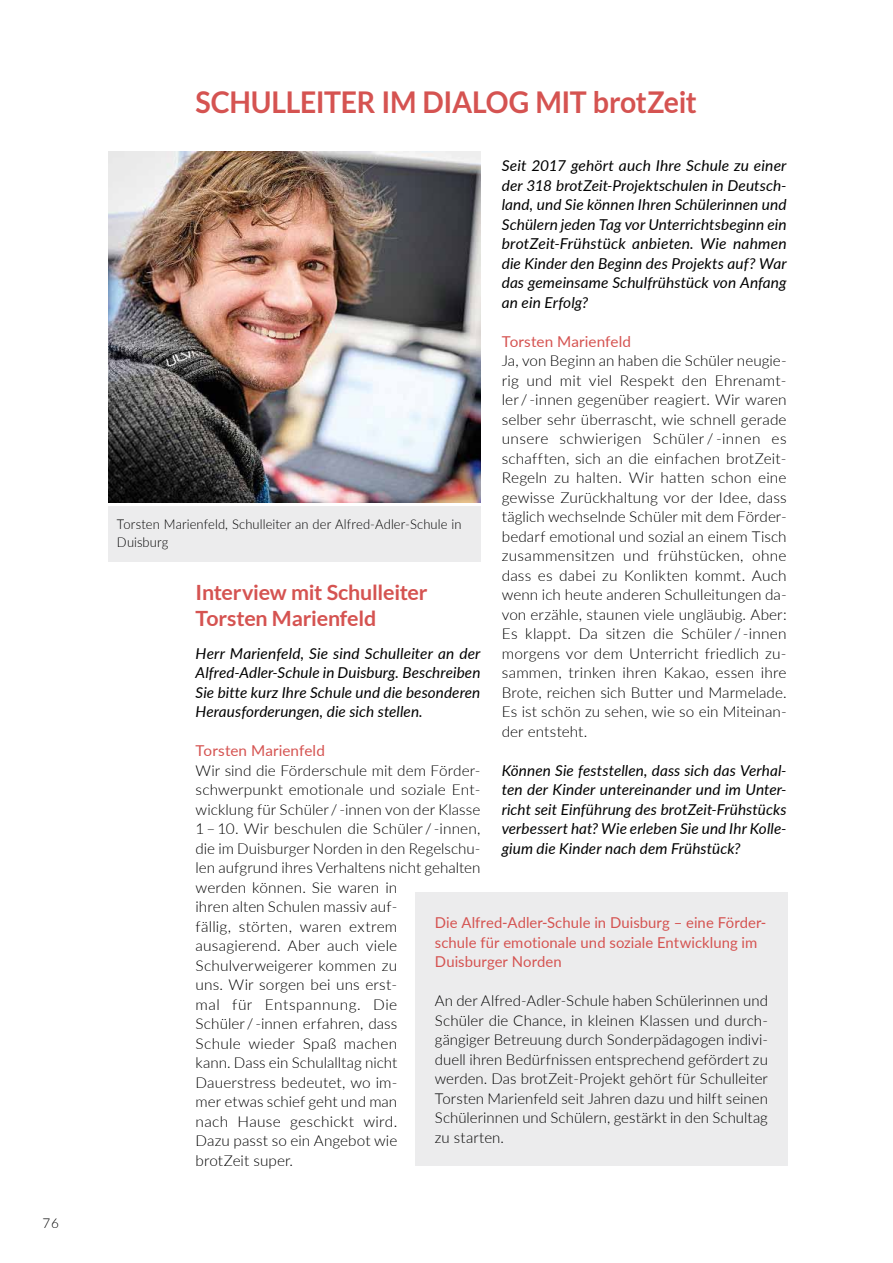
<style>
.page{position:relative;width:893px;height:1263px;background:#fff}
.page>*{position:absolute;margin:0;border:0;box-sizing:border-box;transform-origin:0 0}
.t1{font:700 30px "Lato";letter-spacing:-.015em;color:#d55351;scale:.95 1}
.t2{font:700 21px/25.5px "Lato";letter-spacing:-.015em;color:#d55351}
.t3{font:300 15px/19.5px "Lato";letter-spacing:.005em;color:#000}
.t4{font:italic 15px/19.5px "Lato";letter-spacing:.005em;color:#000;text-align:justify}
.t5{font:italic 15px/19.5px "Lato";letter-spacing:.005em;color:#000;text-align:justify;scale:1.04 1}
.t6{font:15px/19.5px "Lato";letter-spacing:.005em;color:#d55351}
.t7{font:300 13.5px/18px "Lato";letter-spacing:.01em;color:#000;scale:.96 1}
.t8{font:300 13.5px "Lato";letter-spacing:.01em;color:#000}
</style>
<div class="page">
<img style="left:108px;top:152px;width:372px;height:350px">
<div style="left:108px;top:506px;width:372px;height:55px;background:#ececed"></div>
<div style="left:415px;top:893px;width:372px;height:273px;background:#ececed"></div>
<p class="t8" style="left:43px;top:1214px;width:18px">76</p>
<h1 class="t1" style="left:196px;top:84px;width:529px">Schulleiter i m Dialog MIT brotZeit</h1>
<p class="t5" style="left:502px;top:155px;width:275px">Seit 2017 gehört auch Ihre Schule zu einer der 318 brotZeit-Projektschulen in Deutsch&shy;land, und Sie können Ihren Schülerinnen und Schülern jeden Tag vor Unterrichtsbeginn ein brotZeit-Frühstück anbieten. Wie nahmen die Kinder den Beginn des Projekts auf? War das gemeinsame Schulfrühstück von Anfang an ein Erfolg?</p>
<p class="t6" style="left:502px;top:331px;width:131px">Torsten Marienfeld</p>
<p class="t3" style="left:502px;top:350px;width:286px">Ja, von Beginn an haben die Schüler neugie&shy;rig und mit viel Respekt den Ehrenamt&shy;ler / -innen gegenüber reagiert. Wir waren selber sehr überrascht, wie schnell gerade unsere schwierigen Schüler / -innen es schafften, sich an die einfachen brotZeit-Regeln zu halten. Wir hatten schon eine gewisse Zurückhaltung vor der I dee, dass täglich wechselnde Schüler mit dem Förder&shy;bedarf emotional und sozial an einem Tisch zusammensitzen und frühstücken, ohne dass es dabei zu Konlikten kommt. Auch wenn ich heute anderen Schulleitungen da&shy;von erzähle, staunen viele ungläubig. Aber:<br>Es klappt. Da sitzen die Schüler / -innen morgens vor dem Unterricht friedlich zu&shy;sammen, trinken ihren Kakao, essen ihre Brote, reichen sich Butter und Marmelade.<br>Es ist schön zu sehen, wie so ein Miteinan&shy;der entsteht.</p>
<p class="t4" style="left:502px;top:760px;width:286px">Können Sie feststellen, dass sich das Verhal&shy;ten der Kinder untereinander und im Unter&shy;richt seit Einführung des brotZeit-Frühstücks verbessert hat? Wie erleben Sie und Ihr Kolle&shy;gium die Kinder nach dem Frühstück?</p>
<p class="t7" style="left:117px;top:515px;width:360px">Torsten Marienfeld, Schulleiter an der Alfred-Adler-Schule in<br>Duisburg</p>
<h2 class="t2" style="left:196px;top:579px;width:234px">Interview mit Schulleiter<br>Torsten Marienfeld</h2>
<p class="t4" style="left:196px;top:643px;width:286px">Herr Marienfeld, Sie sind Schulleiter an der Alfred-Adler-Schule in Duisburg. Beschreiben Sie bitte kurz Ihre Schule und die besonderen Herausforderungen, die sich stellen.</p>
<p class="t6" style="left:196px;top:740px;width:131px">Torsten Marienfeld</p>
<p class="t3" style="left:196px;top:760px;width:286px">Wir sind die Förderschule mit dem Förder&shy;schwerpunkt emotionale und soziale Ent&shy;wicklung für Schüler / -innen von der Klasse<br>1 – 10. Wir beschulen die Schüler / -innen, die im Duisburger Norden in den Regelschu&shy;len aufgrund ihres Verhaltens nicht gehalten werden können. Sie waren in<br>ihren alten Schulen massiv auf-<br>fällig, störten, waren extrem ausagierend. Aber auch viele<br>Schulverweigerer kommen zu<br>uns. Wir sorgen bei uns erst-<br>mal für Entspannung. Die<br>Schüler / -innen erfahren, dass<br>Schule wieder Spaß machen<br>kann. Dass ein Schulalltag nicht<br>Dauerstress bedeutet, wo im-<br>mer etwas schief geht und man<br>nach Hause geschickt wird.<br>Dazu passt so ein Angebot wie<br>brotZeit super.</p>
<p class="t6" style="left:435px;top:912px;width:333px">Die Alfred-Adler-Schule in Duisburg – eine Förder&shy;schule für emotionale und soziale Entwicklung im<br>Duisburger Norden</p>
<p class="t3" style="left:435px;top:991px;width:335px;text-align:justify">An der Alfred-Adler-Schule haben Schülerinnen und Schüler die Chance, in kleinen Klassen und durch&shy;gängiger Betreuung durch Sonderpädagogen indivi&shy;duell ihren Bedürfnissen entsprechend gefördert zu werden. Das brotZeit-Projekt gehört für Schulleiter Torsten Marienfeld seit Jahren dazu und hilft seinen Schülerinnen und Schülern, gestärkt in den Schultag zu starten.</p>
</div>
